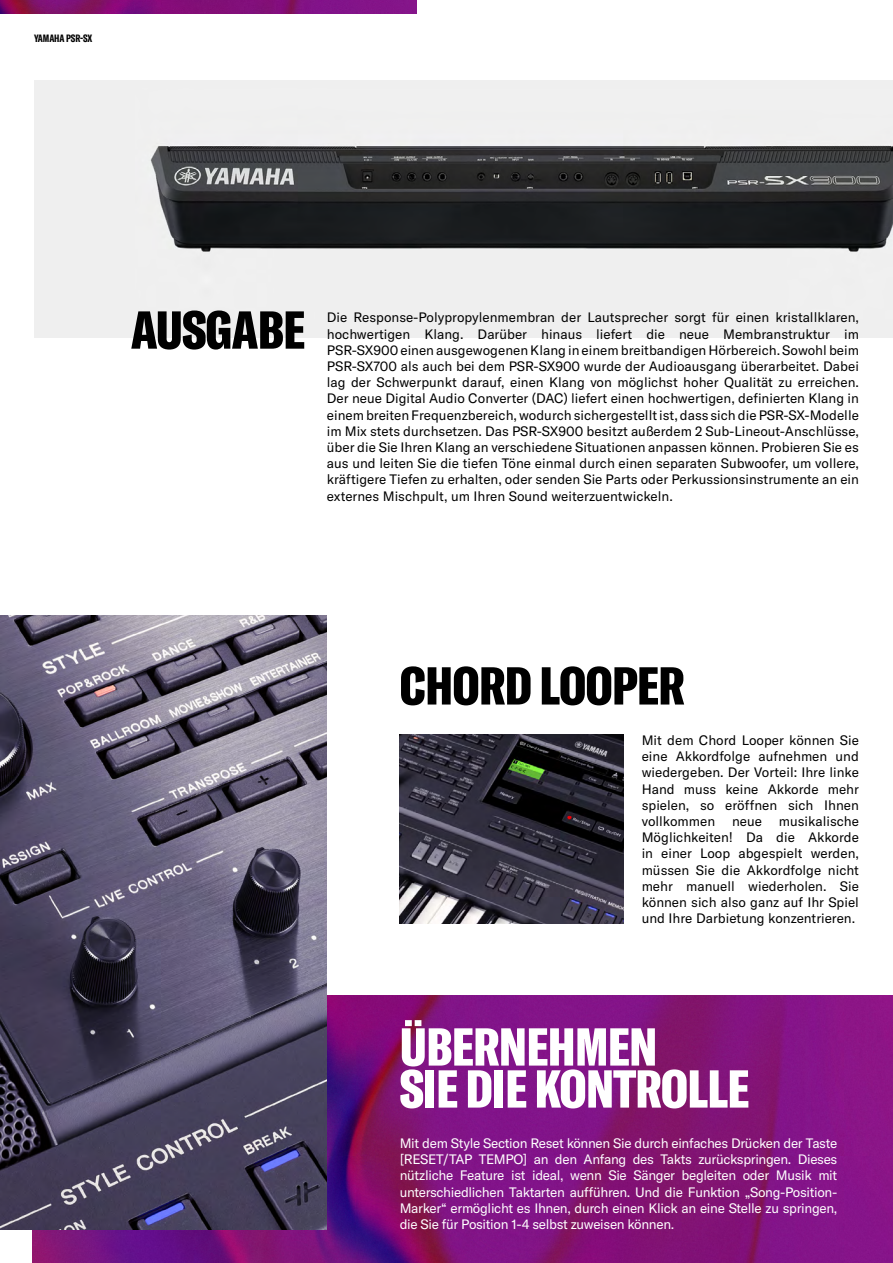
<style>
.page{position:relative;width:893px;height:1263px;background:#fff}
.page>*{position:absolute;margin:0;border:0;box-sizing:border-box;transform-origin:0 0}
.t1{font:900 extra-condensed 52.5px/42px "GT America Y";letter-spacing:-.01em;color:#fff}
.t2{font:900 extra-condensed 52.5px "GT America Y";letter-spacing:-.01em;color:#000}
.t3{font:13.5px/16.2px "GT America Y";color:#000;text-align:justify}
.t4{font:13.5px/16.2px "GT America Y";letter-spacing:-.025em;color:#fff;text-align:justify}
.t5{font:700 extra-condensed 10.5px "GT America Y";letter-spacing:-.01em;color:#000}
</style>
<div class="page">
<img style="left:136px;top:88px;width:757px;height:231px">
<img style="left:33px;top:995px;width:860px;height:268px">
<img style="left:0;top:615px;width:327px;height:614px">
<img style="left:400px;top:734px;width:224px;height:189px">
<img style="left:0;top:0;width:417px;height:14px">
<p class="t5" style="left:34px;top:32px;width:60px">YAMAHA PSR-SX</p>
<h1 class="t2" style="left:131px;top:298px;width:176px">AUSGABE</h1>
<p class="t3" style="left:327px;top:309px;width:534px">Die Response-Polypropylenmembran der Lautsprecher sorgt für einen kristallklaren, hochwertigen Klang. Darüber hinaus liefert die neue Membranstruktur im PSR-SX900 einen ausgewogenen Klang in einem breitbandigen Hörbereich. Sowohl beim PSR-SX700 als auch bei dem PSR-SX900 wurde der Audioausgang überarbeitet. Dabei lag der Schwerpunkt darauf, einen Klang von möglichst hoher Qualität zu erreichen.<br>Der neue Digital Audio Converter (DAC) liefert einen hochwertigen, definierten Klang in einem breiten Frequenzbereich, wodurch sichergestellt ist, dass sich die PSR-SX-Modelle im Mix stets durchsetzen. Das PSR-SX900 besitzt außerdem 2 Sub-Lineout-Anschlüsse, über die Sie Ihren Klang an verschiedene Situationen anpassen können. Probieren Sie es aus und leiten Sie die tiefen Töne einmal durch einen separaten Subwoofer, um vollere, kräftigere Tiefen zu erhalten, oder senden Sie Parts oder Perkussionsinstrumente an ein externes Mischpult, um Ihren Sound weiterzuentwickeln.</p>
<h1 class="t2" style="left:400px;top:654px;width:286px">CHORD LOOPER</h1>
<p class="t3" style="left:642px;top:732px;width:219px">Mit dem Chord Looper können Sie eine Akkordfolge aufnehmen und wiedergeben. Der Vorteil: Ihre linke Hand muss keine Akkorde mehr spielen, so eröffnen sich Ihnen vollkommen neue musikalische Möglichkeiten! Da die Akkorde in einer Loop abgespielt werden, müssen Sie die Akkordfolge nicht mehr manuell wiederholen. Sie können sich also ganz auf Ihr Spiel und Ihre Darbietung konzentrieren.</p>
<h1 class="t1" style="left:400px;top:1025px;width:351px">ÜBERNEHMEN<br>SIE DIE KONTROLLE</h1>
<p class="t4" style="left:400px;top:1135px;width:439px">Mit dem Style Section Reset können Sie durch einfaches Drücken der Taste [RESET/TAP TEMPO] an den Anfang des Takts zurückspringen. Dieses nützliche Feature ist ideal, wenn Sie Sänger begleiten oder Musik mit unterschiedlichen Taktarten aufführen. Und die Funktion „Song-Position-Marker“ ermöglicht es Ihnen, durch einen Klick an eine Stelle zu springen, die Sie für Position 1-4 selbst zuweisen können.</p>
</div>
